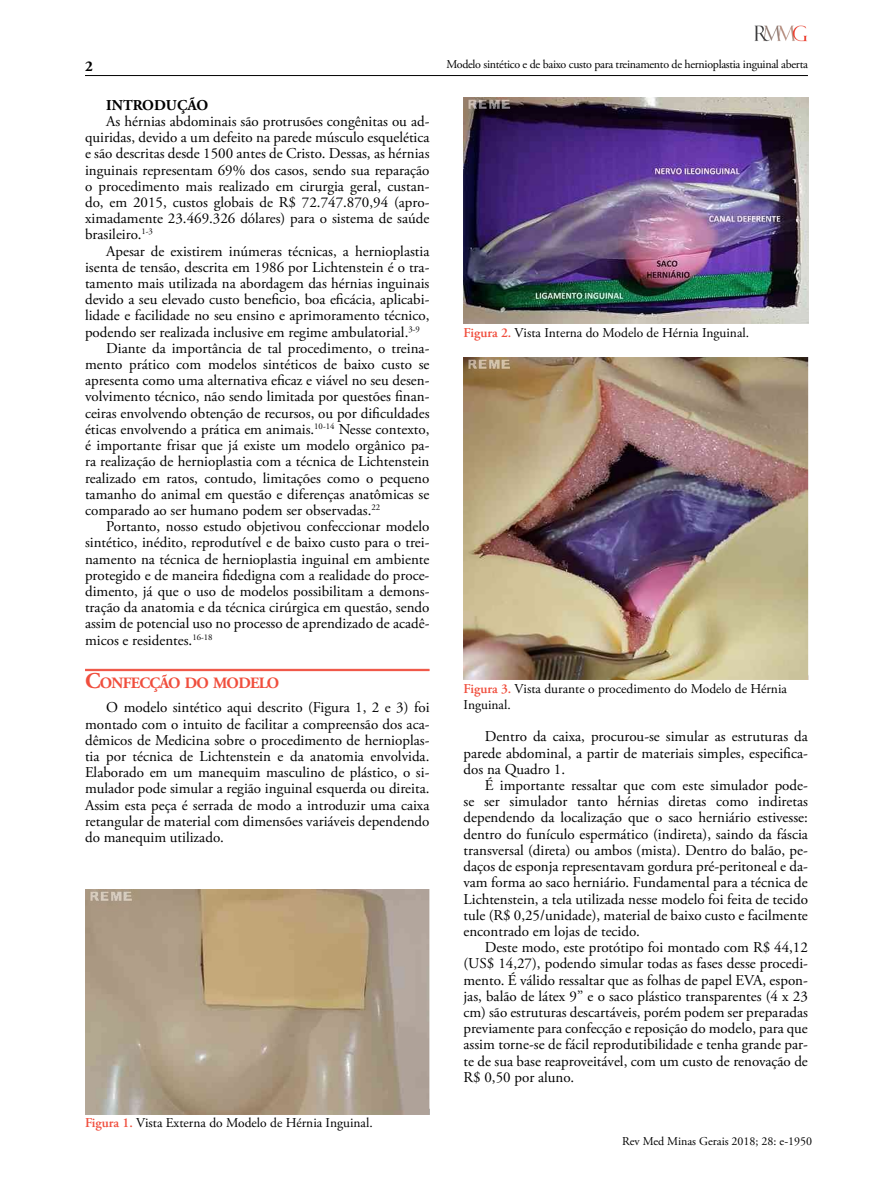
<style>
.page{position:relative;width:893px;height:1191px;background:#fff}
.page>*{position:absolute;margin:0;border:0;box-sizing:border-box;transform-origin:0 0}
.t1{font:700 15.75px "Adobe Garamond Pro";letter-spacing:-.045em;color:#f04e3d}
.t2{font:15px/16.2px "Adobe Garamond Pro";color:#000;text-align:justify}
.t3{font:700 15px "Adobe Garamond Pro";color:#000}
.t4{font:13.5px/16.5px "Adobe Garamond Pro";color:#000}
.t5{font:12px "Adobe Garamond Pro";letter-spacing:-.025em;color:#000}
.t6{font:12px "Adobe Garamond Pro";color:#000}
.s1{font-size:22.5px}
.s2{font-weight:600;color:#f04e3d}
</style>
<div class="page">
<hr style="left:85px;top:75px;width:723px;height:1px;background:#000">
<img style="left:755px;top:26px;width:52px;height:16px">
<hr style="left:85px;top:669px;width:344px;height:1px;background:#f04e3d">
<hr style="left:85px;top:670px;width:344px;height:1px;background:#f04e3d">
<img style="left:85px;top:889px;width:345px;height:225px">
<img style="left:464px;top:358px;width:344px;height:322px">
<img style="left:463px;top:98px;width:345px;height:226px">
<p class="t3" style="left:85px;top:57px;width:9px">2</p>
<p class="t3" style="left:106px;top:96px;width:103px">INTRODUÇÃO</p>
<p class="t2" style="left:85px;top:114px;width:346px;text-indent:21px">As hérnias abdominais são protrusões congênitas ou ad&shy;quiridas, devido a um defeito na parede músculo esquelética e são descritas desde 1500 antes de Cristo. Dessas, as hérnias inguinais representam 69% dos casos, sendo sua reparação o procedimento mais realizado em cirurgia geral, custan&shy;do, em 2015, custos globais de R$ 72.747.870,94 (apro&shy;ximadamente 23.469.326 dólares) para o sistema de saúde brasileiro.<sup>1-3</sup></p>
<p class="t2" style="left:106px;top:243px;width:325px">Apesar de existirem inúmeras técnicas, a hernioplastia</p>
<p class="t2" style="left:85px;top:259px;width:346px">isenta de tensão, descrita em 1986 por Lichtenstein é o tra-</p>
<p class="t2" style="left:85px;top:276px;width:346px">tamento mais utilizada na abordagem das hérnias inguinais</p>
<p class="t2" style="left:85px;top:292px;width:346px">devido a seu elevado custo beneficio, boa eficácia, aplicabi-</p>
<p class="t2" style="left:85px;top:308px;width:346px">lidade e facilidade no seu ensino e aprimoramento técnico,</p>
<p class="t2" style="left:85px;top:324px;width:336px">podendo ser realizada inclusive em regime ambulatorial.<sup>3-9</sup></p>
<p class="t2" style="left:106px;top:340px;width:325px">Diante da importância de tal procedimento, o treina-</p>
<p class="t2" style="left:85px;top:357px;width:346px">mento prático com modelos sintéticos de baixo custo se</p>
<p class="t2" style="left:85px;top:373px;width:346px">apresenta como uma alternativa eficaz e viável no seu desen-</p>
<p class="t2" style="left:85px;top:389px;width:346px">volvimento técnico, não sendo limitada por questões finan-</p>
<p class="t2" style="left:85px;top:405px;width:346px">ceiras envolvendo obtenção de recursos, ou por dificuldades</p>
<p class="t2" style="left:85px;top:421px;width:346px">éticas envolvendo a prática em animais.<sup>10-14</sup> Nesse contexto,</p>
<p class="t2" style="left:85px;top:438px;width:346px">é importante frisar que já existe um modelo orgânico pa-</p>
<p class="t2" style="left:85px;top:454px;width:346px">ra realização de hernioplastia com a técnica de Lichtenstein</p>
<p class="t2" style="left:85px;top:470px;width:346px">realizado em ratos, contudo, limitações como o pequeno</p>
<p class="t2" style="left:85px;top:486px;width:346px">tamanho do animal em questão e diferenças anatômicas se</p>
<p class="t2" style="left:85px;top:502px;width:297px">comparado ao ser humano podem ser observadas.<sup>22</sup></p>
<p class="t2" style="left:106px;top:519px;width:325px">Portanto, nosso estudo objetivou confeccionar modelo</p>
<p class="t2" style="left:85px;top:535px;width:346px">sintético, inédito, reprodutível e de baixo custo para o trei-</p>
<p class="t2" style="left:85px;top:551px;width:346px">namento na técnica de hernioplastia inguinal em ambiente</p>
<p class="t2" style="left:85px;top:567px;width:346px">protegido e de maneira fidedigna com a realidade do proce-</p>
<p class="t2" style="left:85px;top:583px;width:346px">dimento, já que o uso de modelos possibilitam a demons-</p>
<p class="t2" style="left:85px;top:600px;width:346px">tração da anatomia e da técnica cirúrgica em questão, sendo</p>
<p class="t2" style="left:85px;top:616px;width:346px">assim de potencial uso no processo de aprendizado de acadê-</p>
<p class="t2" style="left:85px;top:632px;width:129px">micos e residentes.<sup>16-18</sup></p>
<p class="t1" style="left:85px;top:673px;width:196px"><span class="s1">C</span>ONFECÇÃO DO MODELO</p>
<p class="t2" style="left:85px;top:700px;width:346px;text-indent:21px">O modelo sintético aqui descrito (Figura 1, 2 e 3) foi montado com o intuito de facilitar a compreensão dos aca&shy;dêmicos de Medicina sobre o procedimento de hernioplas&shy;tia por técnica de Lichtenstein e da anatomia envolvida.<br>Elaborado em um manequim masculino de plástico, o si&shy;mulador pode simular a região inguinal esquerda ou direita.<br>Assim esta peça é serrada de modo a introduzir uma caixa retangular de material com dimensões variáveis dependendo do manequim utilizado.</p>
<p class="t4" style="left:85px;top:1115px;width:289px"><span class="s2">Figura 1.</span> Vista Externa do Modelo de Hérnia Inguinal.</p>
<p class="t5" style="left:446px;top:57px;width:363px">Modelo sintético e de baixo custo para treinamento de hernioplastia inguinal aberta</p>
<p class="t4" style="left:464px;top:324px;width:287px"><span class="s2">Figura 2.</span> Vista Interna do Modelo de Hérnia Inguinal.</p>
<p class="t4" style="left:464px;top:681px;width:325px"><span class="s2">Figura 3.</span> Vista durante o procedimento do Modelo de Hérnia<br>Inguinal.</p>
<p class="t2" style="left:463px;top:729px;width:346px;text-indent:21px">Dentro da caixa, procurou-se simular as estruturas da parede abdominal, a partir de materiais simples, especifica&shy;dos na Quadro 1.</p>
<p class="t2" style="left:463px;top:777px;width:346px;text-indent:21px">É importante ressaltar que com este simulador pode&shy;se ser simulador tanto hérnias diretas como indiretas dependendo da localização que o saco herniário estivesse: dentro do funículo espermático (indireta), saindo da fáscia transversal (direta) ou ambos (mista). Dentro do balão, pe&shy;daços de esponja representavam gordura pré-peritoneal e da&shy;vam forma ao saco herniário. Fundamental para a técnica de Lichtenstein, a tela utilizada nesse modelo foi feita de tecido tule (R$ 0,25/unidade), material de baixo custo e facilmente encontrado em lojas de tecido.</p>
<p class="t2" style="left:463px;top:939px;width:346px;text-indent:21px">Deste modo, este protótipo foi montado com R$ 44,12 (US$ 14,27), podendo simular todas as fases desse procedi&shy;mento. É válido ressaltar que as folhas de papel EVA, espon&shy;jas, balão de látex 9’’ e o saco plástico transparentes (4 x 23 cm) são estruturas descartáveis, porém podem ser preparadas previamente para confecção e reposição do modelo, para que assim torne-se de fácil reprodutibilidade e tenha grande par&shy;te de sua base reaproveitável, com um custo de renovação de R$ 0,50 por aluno.</p>
<p class="t6" style="left:622px;top:1133px;width:191px">Rev Med Minas Gerais 2018; 28: e-1950</p>
</div>
